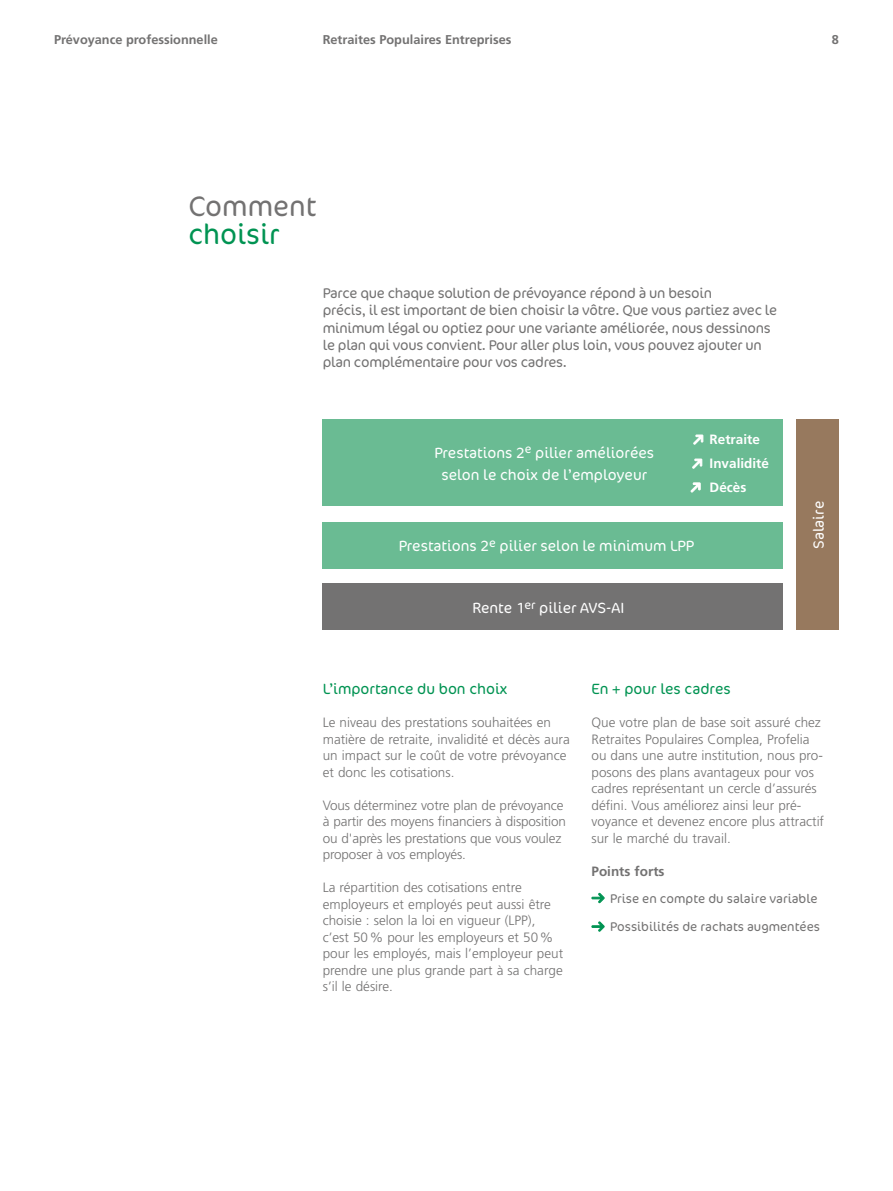
<style>
.page{position:relative;width:893px;height:1191px;background:#fff}
.page>*{position:absolute;margin:0;border:0;box-sizing:border-box;transform-origin:0 0}
.t1{font:300 28.5px "Cocon OT";color:#737272}
.t2{font:300 28.5px "Cocon OT";color:#009352}
.t3{font:300 15px/22.2px "Cocon OT";color:#fff;text-align:center}
.t4{font:300 15px "Cocon OT";color:#009352}
.t5{font:300 14.25px/17.2px "Cocon OT";letter-spacing:-.02em;color:#737272}
.t6{font:300 13.5px/16.5px "Frutiger LT Std";color:#737272}
.t7{font:700 13.5px/24px "Frutiger LT Std";color:#fff}
.t8{font:700 13.5px "Frutiger LT Std";color:#737272}
.t9{font:300 12.75px/27.5px "Cocon OT";color:#737272}
.t10{font:700 12.75px "Frutiger LT Std";color:#737272}
</style>
<div class="page">
<svg style="left:591px;top:892px;width:14px;height:11px"></svg>
<svg style="left:591px;top:921px;width:14px;height:10px"></svg>
<div style="left:323px;top:583px;width:460px;height:47px;background:#737272"></div>
<div style="left:323px;top:521px;width:460px;height:47px;background:#6abb93"></div>
<div style="left:323px;top:419px;width:460px;height:87px;background:#6abb93"></div>
<div style="left:796px;top:419px;width:43px;height:211px;background:#97795e"></div>
<svg style="left:693px;top:434px;width:11px;height:11px"></svg>
<svg style="left:692px;top:458px;width:11px;height:11px"></svg>
<svg style="left:690px;top:482px;width:11px;height:10px"></svg>
<p class="t10" style="left:54px;top:32px;width:165px">Prévoyance professionnelle</p>
<p class="t10" style="left:323px;top:32px;width:190px">Retraites Populaires Entreprises</p>
<p class="t10" style="left:832px;top:32px;width:9px">8</p>
<h1 class="t1" style="left:188px;top:189px;width:130px">Comment</h1>
<h1 class="t2" style="left:188px;top:218px;width:93px">choisir</h1>
<p class="t5" style="left:323px;top:285px;width:456px">Parce que chaque solution de prévoyance répond à un besoin<br>précis, il est important de bien choisir la vôtre. Que vous partiez avec le minimum légal ou optiez pour une variante améliorée, nous dessinons le plan qui vous convient. Pour aller plus loin, vous pouvez ajouter un plan complémentaire pour vos cadres.</p>
<p class="t3" style="left:434px;top:442px;width:221px">Prestations 2<sup>e</sup> pilier améliorées selon le choix de l’employeur</p>
<p class="t7" style="left:710px;top:427px;width:61px">Retraite<br>Invalidité<br>Décès</p>
<p class="t3" style="left:399px;top:535px;width:297px">Prestations 2<sup>e</sup> pilier selon le minimum LPP</p>
<p class="t3" style="left:473px;top:597px;width:153px">Rente 1<sup>er</sup> pilier AVS-AI</p>
<p class="t3" style="left:808px;top:549px;width:50px;rotate:-90deg">Salaire</p>
<p class="t4" style="left:323px;top:680px;width:186px">L’importance du bon choix</p>
<p class="t6" style="left:323px;top:714px;width:249px">Le niveau des prestations souhaitées en matière de retraite, invalidité et décès aura un impact sur le coût de votre prévoyance et donc les cotisations.</p>
<p class="t6" style="left:323px;top:797px;width:245px">Vous déterminez votre plan de prévoyance à partir des moyens financiers à disposition ou d'après les prestations que vous voulez proposer à vos employés.</p>
<p class="t6" style="left:323px;top:879px;width:242px">La répartition des cotisations entre employeurs et employés peut aussi être choisie : selon la loi en vigueur (LPP), c’est 50% pour les employeurs et 50% pour les employés, mais l’employeur peut prendre une plus grande part à sa charge s’il le désire.</p>
<p class="t4" style="left:591px;top:680px;width:141px">En + pour les cadres</p>
<p class="t6" style="left:591px;top:714px;width:234px">Que votre plan de base soit assuré chez Retraites Populaires Complea, Profelia ou dans une autre institution, nous pro&shy;posons des plans avantageux pour vos cadres représentant un cercle d’assurés défini. Vous améliorez ainsi leur pré&shy;voyance et devenez encore plus attractif sur le marché du travail.</p>
<p class="t8" style="left:591px;top:863px;width:75px">Points forts</p>
<p class="t9" style="left:610px;top:885px;width:211px">Prise en compte du salaire variable<br>Possibilités de rachats augmentées</p>
</div>
